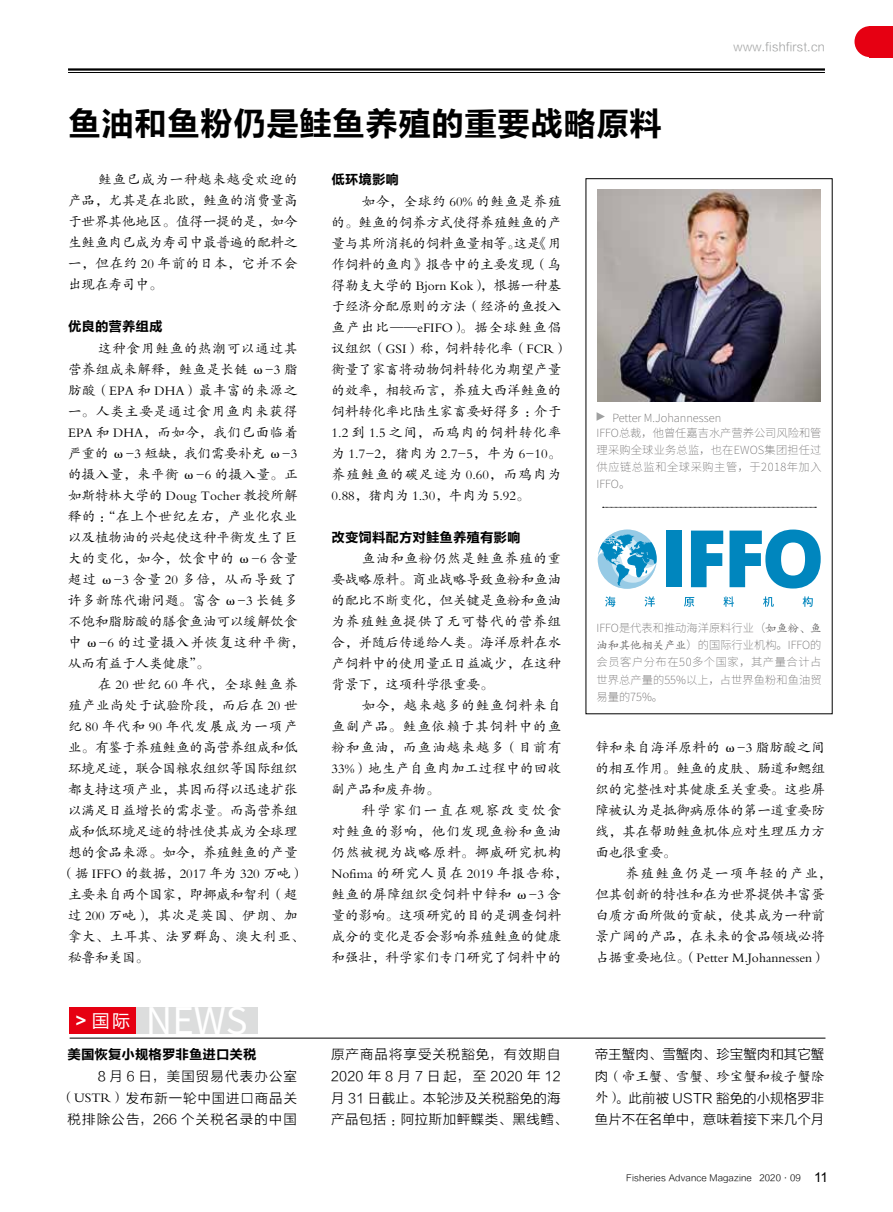
<style>
.page{position:relative;width:893px;height:1212px;background:#fff}
.page>*{position:absolute;margin:0;border:0;box-sizing:border-box;transform-origin:0 0}
.t1{font:36.6px "Source Han Sans CN";color:#fff}
.t2{font:33px "FZLTCHJW GB1 0";color:#000}
.t3{font:13.5px/21px "FZKTJW GB1 0";color:#000;text-align:justify}
.t4{font:13.5px/21px "FZKTJW GB1 0";letter-spacing:.03em;color:#000}
.t5{font:13.5px/21.8px "FZLTXHK";letter-spacing:.04em;color:#000}
.t6{font:13.5px/21.8px "FZLTXHK";color:#000}
.t7{font:13.5px/21.8px "FZLTXHK";letter-spacing:.08em;color:#000;text-align:right}
.t8{font:13.5px "FZLTCHJW GB1 0";color:#000}
.t9{font:13.5px "FZKTJW GB1 0";letter-spacing:.04em;color:#000}
.t10{font:13.5px "FZKTJW GB1 0";letter-spacing:.05em;color:#000}
.t11{font:13.5px "FZKTJW GB1 0";letter-spacing:.095em;color:#000}
.t12{font:13.5px "FZKTJW GB1 0";letter-spacing:.1em;color:#000}
.t13{font:12px "FZLTXHK";color:#9fa0a0}
.t14{font:200 11.25px/17.2px "Source Han Sans CN";letter-spacing:.005em;color:#595757;text-align:justify}
.t15{font:9px "FZLTXHK";color:#000}
.s1{font-family:"FZKTJW GB1 0"}
.s2{font-family:"FZKTJW GB1 0";font-weight:400}
.s3{font-family:"FZLTXHK"}
.s4{font-family:"Arial";font-size:13.5px}
</style>
<div class="page">
<hr style="left:68px;top:68px;width:757px;height:3px;background:#000">
<hr style="left:68px;top:72px;width:757px;height:1px;background:#000">
<div style="left:869px;top:26px;width:24px;height:31px;background:#e60012"></div>
<div style="left:854px;top:26px;width:31px;height:31px;background:#e60012;border-radius:50%"></div>
<img style="left:597px;top:189px;width:224px;height:213px">
<svg style="left:597px;top:412px;width:8px;height:9px"></svg>
<div style="left:666px;top:531px;width:15px;height:56px;background:#0086be"></div>
<svg style="left:691px;top:531px;width:32px;height:56px"></svg>
<svg style="left:729px;top:529px;width:92px;height:59px"></svg>
<svg style="left:598px;top:529px;width:59px;height:60px"></svg>
<svg style="left:605px;top:596px;width:10px;height:11px"></svg>
<svg style="left:644px;top:596px;width:11px;height:11px"></svg>
<svg style="left:684px;top:597px;width:10px;height:10px"></svg>
<svg style="left:723px;top:596px;width:11px;height:11px"></svg>
<svg style="left:763px;top:596px;width:11px;height:11px"></svg>
<svg style="left:803px;top:596px;width:10px;height:11px"></svg>
<svg style="left:603px;top:507px;width:213px;height:1px"></svg>
<div style="left:70px;top:1007px;width:67px;height:26px;background:#e60012"></div>
<div style="left:137px;top:1007px;width:121px;height:26px;background:#dcdddd"></div>
<hr style="left:70px;top:1038px;width:755px;height:1px;background:#000">
<h2 class="t2" style="left:68px;top:105px;width:595px">鱼油和鱼粉仍是鲑鱼养殖的重要战略原料</h2>
<p class="t13" style="left:734px;top:41px;width:93px">www.fishfirst.cn</p>
<p class="t3" style="left:68px;top:169px;width:231px;text-indent:30px">鲑鱼已成为一种越来越受欢迎的产品，尤其是在北欧，鲑鱼的消费量高于世界其他地区。值得一提的是，如今生鲑鱼肉已成为寿司中最普遍的配料之一，但在约 20 年前的日本，它并不会出现在寿司中。</p>
<p class="t8" style="left:68px;top:319px;width:96px">优良的营养组成</p>
<p class="t4" style="left:68px;top:338px;width:238px;text-indent:30px">这种食用鲑鱼的热潮可以通过其营养组成来解释，鲑鱼是长链 ω-3 脂肪酸（EPA 和 DHA）最丰富的来源之一。人类主要是通过食用鱼肉来获得<br>EPA 和 DHA，而如今，我们已面临着严重的 ω-3 短缺，我们需要补充 ω-3的摄入量，来平衡 ω-6 的摄入量。正如斯特林大学的 Doug Tocher 教授所解释的：“在上个世纪左右，产业化农业以及植物油的兴起使这种平衡发生了巨大的变化，如今，饮食中的 ω-6 含量超过 ω-3 含量 20 多倍，从而导致了许多新陈代谢问题。富含 ω-3 长链多不饱和脂肪酸的膳食鱼油可以缓解饮食中 ω-6 的过量摄入并恢复这种平衡，从而有益于人类健康”。</p>
<p class="t12" style="left:98px;top:677px;width:201px">在 20 世纪 60 年代，全球鲑鱼养</p>
<p class="t9" style="left:68px;top:698px;width:231px">殖产业尚处于试验阶段，而后在 20 世</p>
<p class="t11" style="left:68px;top:719px;width:231px">纪 80 年代和 90 年代发展成为一项产</p>
<p class="t3" style="left:68px;top:737px;width:231px">业。有鉴于养殖鲑鱼的高营养组成和低</p>
<p class="t3" style="left:68px;top:758px;width:231px">环境足迹，联合国粮农组织等国际组织</p>
<p class="t3" style="left:68px;top:779px;width:231px">都支持这项产业，其因而得以迅速扩张</p>
<p class="t3" style="left:68px;top:800px;width:231px">以满足日益增长的需求量。而高营养组</p>
<p class="t3" style="left:68px;top:821px;width:231px">成和低环境足迹的特性使其成为全球理</p>
<p class="t3" style="left:68px;top:842px;width:231px">想的食品来源。如今，养殖鲑鱼的产量</p>
<p class="t3" style="left:61px;top:863px;width:244px">（据 IFFO 的数据，2017 年为 320 万吨）</p>
<p class="t3" style="left:68px;top:884px;width:231px">主要来自两个国家，即挪威和智利（超</p>
<p class="t10" style="left:68px;top:908px;width:231px">过 200 万吨），其次是英国、伊朗、加</p>
<p class="t9" style="left:68px;top:929px;width:238px">拿大、土耳其、法罗群岛、澳大利亚、</p>
<p class="t3" style="left:68px;top:947px;width:82px">秘鲁和美国。</p>
<h1 class="t1" style="left:75px;top:1000px;width:174px"><sup>&gt;</sup> <sup>国际</sup> NEWS</h1>
<p class="t8" style="left:68px;top:1047px;width:190px">美国恢复小规格罗非鱼进口关税</p>
<p class="t7" style="left:61px;top:1066px;width:238px">8 月 6 日，美国贸易代表办公室<span class="s1">（USTR）</span>发布新一轮中国进口商品关税排除公告，266 个关税名录的中国</p>
<p class="t8" style="left:332px;top:172px;width:69px">低环境影响</p>
<p class="t3" style="left:332px;top:191px;width:238px;text-align:left;text-indent:30px">如今，全球约 60% 的鲑鱼是养殖的。鲑鱼的饲养方式使得养殖鲑鱼的产量与其所消耗的饲料鱼量相等。这是《用作饲料的鱼肉》报告中的主要发现（乌得勒支大学的 Bjorn Kok），根据一种基于经济分配原则的方法（经济的鱼投入鱼产出比——eFIFO）。据全球鲑鱼倡议组织（GSI）称，饲料转化率（FCR）衡量了家畜将动物饲料转化为期望产量的效率，相较而言，养殖大西洋鲑鱼的饲料转化率比陆生家畜要好得多：介于<br>1.2 到 1.5 之间，而鸡肉的饲料转化率为 1.7-2，猪肉为 2.7-5，牛为 6-10。养殖鲑鱼的碳足迹为 0.60，而鸡肉为<br>0.88，猪肉为 1.30，牛肉为 5.92。</p>
<p class="t8" style="left:332px;top:530px;width:190px">改变饲料配方对鲑鱼养殖有影响</p>
<p class="t3" style="left:332px;top:548px;width:231px;text-indent:30px">鱼油和鱼粉仍然是鲑鱼养殖的重要战略原料。商业战略导致鱼粉和鱼油的配比不断变化，但关键是鱼粉和鱼油为养殖鲑鱼提供了无可替代的营养组合，并随后传递给人类。海洋原料在水产饲料中的使用量正日益减少，在这种背景下，这项科学很重要。</p>
<p class="t3" style="left:332px;top:695px;width:231px;text-indent:30px">如今，越来越多的鲑鱼饲料来自鱼副产品。鲑鱼依赖于其饲料中的鱼粉和鱼油，而鱼油越来越多（目前有33%）地生产自鱼肉加工过程中的回收副产品和废弃物。</p>
<p class="t4" style="left:332px;top:800px;width:238px;text-indent:30px">科学家们一直在观察改变饮食对鲑鱼的影响，他们发现鱼粉和鱼油仍然被视为战略原料。挪威研究机构<br>Nofima 的研究人员在 2019 年报告称，鲑鱼的屏障组织受饲料中锌和 ω-3 含量的影响。这项研究的目的是调查饲料成分的变化是否会影响养殖鲑鱼的健康和强壮，科学家们专门研究了饲料中的</p>
<p class="t14" style="left:597px;top:410px;width:226px;line-height:15px;text-indent:16px">Petter M.Johannessen<br>IFFO总裁，他曾任嘉吉水产营养公司风险和管</p>
<p class="t14" style="left:597px;top:441px;width:227px">理采购全球业务总监，也在EWOS集团担任过供应链总监和全球采购主管，于2018年加入IFFO。</p>
<p class="t14" style="left:597px;top:619px;width:227px">IFFO是代表和推动海洋原料行业（<span class="s2">如鱼粉、鱼油和其他相关产业</span>）的国际行业机构。IFFO的会员客户分布在50多个国家，其产量合计占世界总产量的55%以上，占世界鱼粉和鱼油贸易量的75%。</p>
<p class="t3" style="left:595px;top:737px;width:231px">锌和来自海洋原料的 ω-3 脂肪酸之间的相互作用。鲑鱼的皮肤、肠道和鳃组织的完整性对其健康至关重要。这些屏障被认为是抵御病原体的第一道重要防线，其在帮助鲑鱼机体应对生理压力方面也很重要。</p>
<p class="t3" style="left:595px;top:863px;width:238px;text-align:left;text-indent:30px">养殖鲑鱼仍是一项年轻的产业，但其创新的特性和在为世界提供丰富蛋白质方面所做的贡献，使其成为一种前景广阔的产品，在未来的食品领域必将占据重要地位。（Petter M.Johannessen）</p>
<p class="t5" style="left:331px;top:1044px;width:238px">原产商品将享受关税豁免，有效期自<br>2020年8月7日起，至2020年12月 31 日截止。本轮涉及关税豁免的海产品包括：阿拉斯加鲆鲽类、黑线鳕、</p>
<p class="t6" style="left:595px;top:1044px;width:231px">帝王蟹肉、雪蟹肉、珍宝蟹肉和其它蟹</p>
<p class="t3" style="left:595px;top:1066px;width:231px"><span class="s3">肉</span>（帝王蟹、雪蟹、珍宝蟹和梭子蟹除</p>
<p class="t6" style="left:595px;top:1087px;width:231px"><span class="s1">外）</span>。此前被 USTR 豁免的小规格罗非鱼片不在名单中，意味着接下来几个月</p>
<p class="t15" style="left:626px;top:1173px;width:203px">Fisheries Advance Magazine 2020·09 <span class="s4">11</span></p>
</div>
